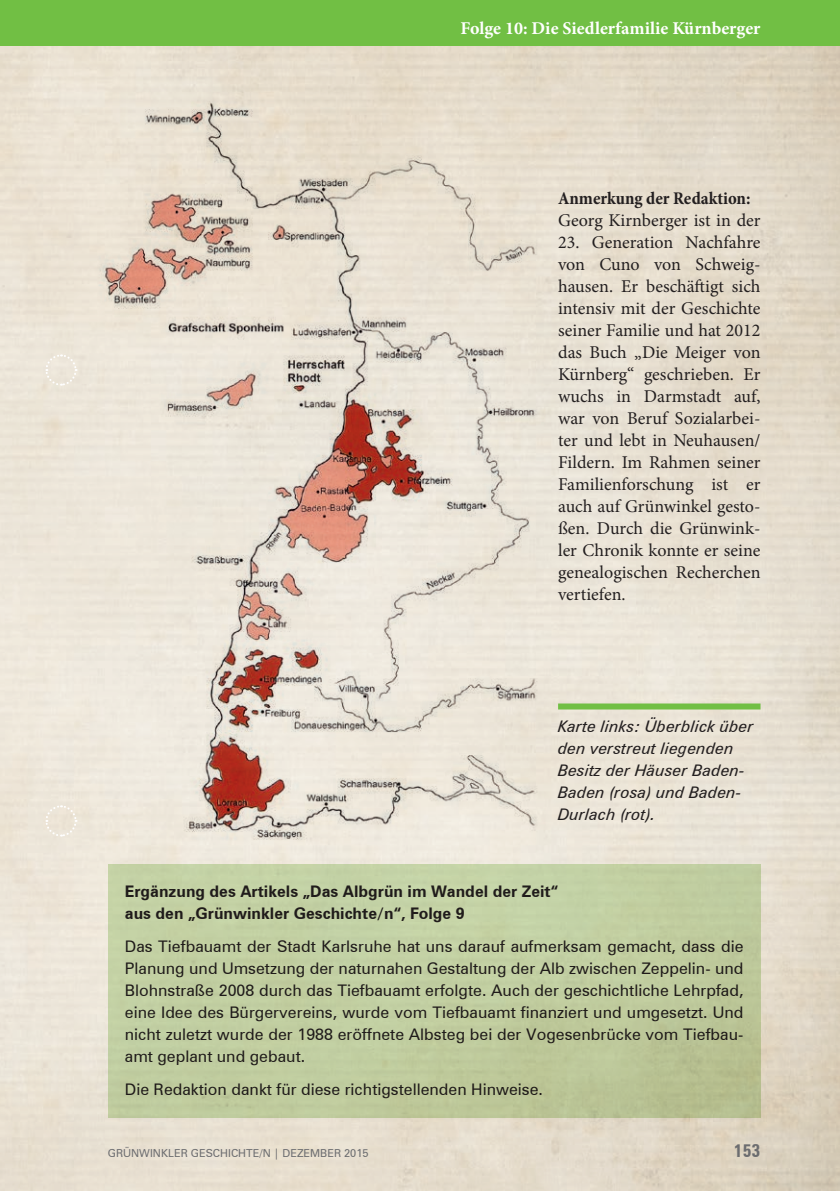
<style>
.page{position:relative;width:840px;height:1191px;background:#fff}
.page>*{position:absolute;margin:0;border:0;box-sizing:border-box;transform-origin:0 0}
.Fließtext_Geschichte{font:18px/22px "Minion Pro";color:#231f20;text-align:justify}
.t1{font:700 18px "Minion Pro";color:#fff}
.Fließtext_Geschichte-2{font:700 condensed 18px "Minion Pro";color:#231f20}
.t2{font:700 condensed 18px "Zurich BT";color:#6c6d70}
.t3{font:16px/22px "Zurich BT";color:#231f20;text-align:justify}
.Bildunterschr_Geschi{font:italic 16px/22px "Zurich BT";color:#231f20}
.t4{font:700 16px/22px "Zurich BT";color:#231f20}
.t5{font:11px "Zurich BT";color:#6c6d70}
</style>
<div class="page">
<img style="left:0;top:45px;width:839px;height:1146px">
<div style="left:0;top:0;width:839px;height:45px;background:#71bf44"></div>
<div style="left:108px;top:864px;width:652px;height:253px;background:linear-gradient(to right,#c3d1a5,#bdc89a)"></div>
<img style="left:69px;top:87px;width:501px;height:768px">
<div style="left:557px;top:703px;width:203px;height:6px;background:#71bf44"></div>
<svg style="left:44px;top:353px;width:34px;height:34px"></svg>
<svg style="left:44px;top:804px;width:34px;height:33px"></svg>
<p class="t1" style="left:460px;top:16px;width:301px">Folge 10: Die Siedlerfamilie Kürnberger</p>
<p class="Fließtext_Geschichte-2" style="left:557px;top:186px;width:194px">Anmerkung der Redaktion:</p>
<p class="Fließtext_Geschichte" style="left:557px;top:209px;width:204px">Georg Kirnberger ist in der</p>
<p class="Fließtext_Geschichte" style="left:557px;top:231px;width:204px">23. Generation Nachfahre von Cuno von Schweig&shy;hausen. Er beschäftigt sich intensiv mit der Geschichte seiner Familie und hat 2012 das Buch „Die Meiger von Kürnberg“ geschrieben. Er wuchs in Darmstadt auf, war von Beruf Sozialarbei&shy;ter und lebt in Neuhausen/ Fildern. Im Rahmen seiner Familienforschung ist er auch auf Grünwinkel gesto&shy;ßen. Durch die Grünwink&shy;ler Chronik konnte er seine genealogischen Recherchen vertiefen.</p>
<p class="Bildunterschr_Geschi" style="left:557px;top:715px;width:197px">Karte links: Überblick über den verstreut liegenden<br>Besitz der Häuser Baden-<br>Baden (rosa) und Baden-<br>Durlach (rot).</p>
<p class="t4" style="left:125px;top:880px;width:434px">Ergänzung des Artikels „Das Albgrün im Wandel der Zeit“ aus den „Grünwinkler Geschichte/n“, Folge 9</p>
<p class="t3" style="left:125px;top:935px;width:619px">Das Tiefbauamt der Stadt Karlsruhe hat uns darauf aufmerksam gemacht, dass die Planung und Umsetzung der naturnahen Gestaltung der Alb zwischen Zeppelin- und Blohnstraße 2008 durch das Tiefbauamt erfolgte. Auch der geschichtliche Lehrpfad, eine Idee des Bürgervereins, wurde vom Tiefbauamt finanziert und umgesetzt. Und nicht zuletzt wurde der 1988 eröffnete Albsteg bei der Vogesenbrücke vom Tiefbau&shy;amt geplant und gebaut.</p>
<p class="t3" style="left:125px;top:1078px;width:419px">Die Redaktion dankt für diese richtigstellenden Hinweise.</p>
<p class="t5" style="left:108px;top:1146px;width:262px">GRÜNWINKLER GESCHICHTE/N | DEZEMBER 2015</p>
<p class="t2" style="left:733px;top:1139px;width:28px">153</p>
</div>
